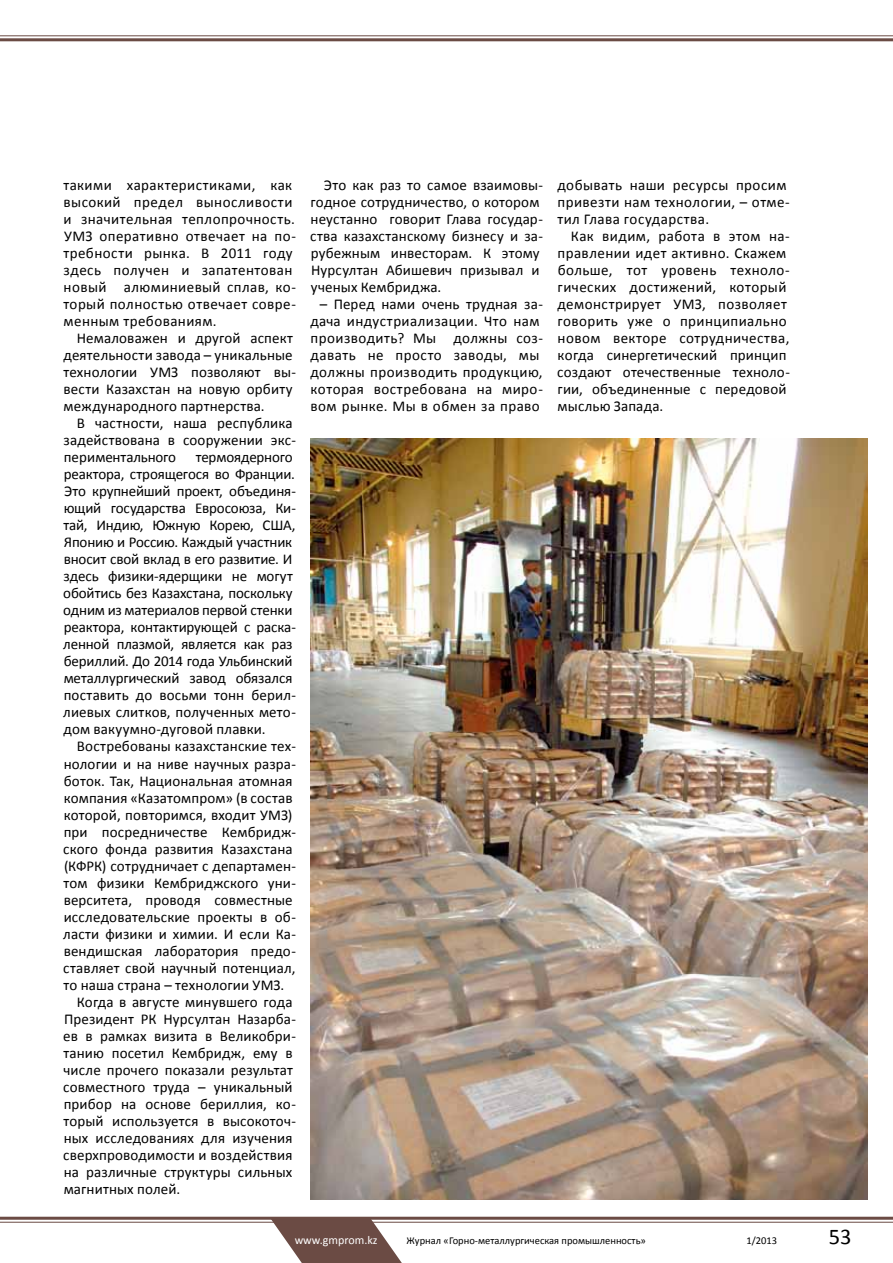
<style>
.page{position:relative;width:893px;height:1263px;background:#fff}
.page>*{position:absolute;margin:0;border:0;box-sizing:border-box;transform-origin:0 0}
.t1{font:22.5px "Calibri";color:#000}
.t2{font:15px/17px "Calibri";letter-spacing:.01em;color:#000}
.t3{font:15px/17px "Calibri";letter-spacing:.03em;color:#000}
.t4{font:15px/17px "Calibri";letter-spacing:-.01em;color:#000}
.t5{font:12px "Calibri";color:#fff}
.t6{font:10.5px "Calibri";color:#000}
</style>
<div class="page">
<svg style="left:270px;top:1220px;width:151px;height:43px"></svg>
<hr style="left:0;top:1222px;width:893px;height:1px;background:#6b4b44">
<hr style="left:0;top:1217px;width:893px;height:3px;background:#6b4b44">
<hr style="left:0;top:38px;width:893px;height:3px;background:#6b4b44">
<hr style="left:0;top:35px;width:893px;height:1px;background:#6b4b44">
<img style="left:311px;top:438px;width:556px;height:761px">
<p class="t3" style="left:63px;top:176px;width:234px">такими характеристиками, как высокий предел выносливости и значительная теплопрочность.<br>УМЗ оперативно отвечает на по&shy;требности рынка. В 2011 году здесь получен и запатентован новый алюминиевый сплав, ко&shy;торый полностью отвечает совре&shy;менным требованиям.</p>
<p class="t2" style="left:63px;top:329px;width:234px;text-indent:14px">Немаловажен и другой аспект деятельности завода – уникальные технологии УМЗ позволяют вы&shy;вести Казахстан на новую орбиту международного партнерства.</p>
<p class="t2" style="left:64px;top:414px;width:234px;text-indent:13px">В частности, наша республика задействована в сооружении экс&shy;периментального</p>
<p class="t4" style="left:63px;top:448px;width:234px;text-indent:132px">термоядерного реактора, строящегося во Франции.<br>Это крупнейший проект, объединя&shy;ющий государства Евросоюза, Ки&shy;тай, Индию, Южную Корею, США,<br>Японию и Россию. Каждый участник вносит свой вклад в его развитие. И здесь физики-ядерщики не могут обойтись без Казахстана, поскольку одним из материалов первой стенки реактора, контактирующей с раска&shy;ленной плазмой, является как раз бериллий. До 2014 года Ульбинский металлургический завод обязался поставить до восьми тонн берил&shy;лиевых слитков, полученных мето&shy;дом вакуумно-дуговой плавки.</p>
<p class="t2" style="left:77px;top:737px;width:221px">Востребованы казахстанские тех-</p>
<p class="t2" style="left:64px;top:754px;width:234px">нологии и на ниве научных разра-</p>
<p class="t2" style="left:64px;top:771px;width:230px">боток. Так, Национальная атомная</p>
<p class="t2" style="left:64px;top:788px;width:230px">компания «Казатомпром» (в состав</p>
<p class="t2" style="left:64px;top:805px;width:230px">которой, повторимся, входит УМЗ)</p>
<p class="t2" style="left:64px;top:822px;width:234px">при посредничестве Кембридж-</p>
<p class="t2" style="left:63px;top:839px;width:231px">ского фонда развития Казахстана</p>
<p class="t2" style="left:64px;top:856px;width:233px">(КФРК) сотрудничает с департамен-</p>
<p class="t2" style="left:63px;top:873px;width:234px">том физики Кембриджского уни-</p>
<p class="t2" style="left:64px;top:890px;width:231px">верситета, проводя совместные</p>
<p class="t2" style="left:64px;top:907px;width:234px">исследовательские проекты в об-</p>
<p class="t2" style="left:63px;top:924px;width:234px">ласти физики и химии. И если Ка-</p>
<p class="t2" style="left:64px;top:941px;width:234px">вендишская лаборатория предо-</p>
<p class="t2" style="left:63px;top:958px;width:234px">ставляет свой научный потенциал,</p>
<p class="t2" style="left:63px;top:975px;width:222px">то наша страна – технологии УМЗ.</p>
<p class="t2" style="left:77px;top:992px;width:217px">Когда в августе минувшего года</p>
<p class="t2" style="left:64px;top:1009px;width:233px">Президент РК Нурсултан Назарба-</p>
<p class="t2" style="left:63px;top:1026px;width:234px">ев в рамках визита в Великобри-</p>
<p class="t2" style="left:63px;top:1043px;width:231px">танию посетил Кембридж, ему в</p>
<p class="t2" style="left:63px;top:1060px;width:231px">числе прочего показали результат</p>
<p class="t2" style="left:63px;top:1077px;width:231px">совместного труда – уникальный</p>
<p class="t2" style="left:64px;top:1094px;width:234px">прибор на основе бериллия, ко-</p>
<p class="t2" style="left:63px;top:1111px;width:234px">торый используется в высокоточ-</p>
<p class="t2" style="left:64px;top:1128px;width:230px">ных исследованиях для изучения</p>
<p class="t2" style="left:63px;top:1145px;width:231px">сверхпроводимости и воздействия</p>
<p class="t2" style="left:64px;top:1162px;width:230px">на различные структуры сильных</p>
<p class="t2" style="left:64px;top:1179px;width:118px">магнитных полей.</p>
<p class="t2" style="left:310px;top:176px;width:234px;text-indent:14px">Это как раз то самое взаимовы&shy;годное сотрудничество, о котором неустанно говорит Глава государ&shy;ства казахстанскому бизнесу и за&shy;рубежным инвесторам. К этому<br>Нурсултан Абишевич призывал и ученых Кембриджа.</p>
<p class="t3" style="left:310px;top:295px;width:234px;text-indent:9px">– Перед нами очень трудная за&shy;дача индустриализации. Что нам производить? Мы должны соз&shy;давать не просто заводы, мы должны производить продукцию, которая востребована на миро&shy;вом рынке. Мы в обмен за право</p>
<p class="t3" style="left:557px;top:176px;width:234px">добывать наши ресурсы просим привезти нам технологии, – отме&shy;тил Глава государства.</p>
<p class="t2" style="left:557px;top:227px;width:234px;text-indent:14px">Как видим, работа в этом на&shy;правлении идет активно. Скажем больше, тот уровень техноло&shy;гических достижений, который демонстрирует УМЗ, позволяет говорить уже о принципиально новом векторе сотрудничества, когда синергетический принцип создают отечественные техноло&shy;гии, объединенные с передовой мыслью Запада.</p>
<p class="t5" style="left:295px;top:1233px;width:84px">www.gmprom.kz</p>
<p class="t6" style="left:407px;top:1234px;width:241px">журнал «горно-металлургическая промышленность»</p>
<p class="t6" style="left:746px;top:1234px;width:32px">1/2013</p>
<h1 class="t1" style="left:829px;top:1222px;width:24px">53</h1>
</div>
